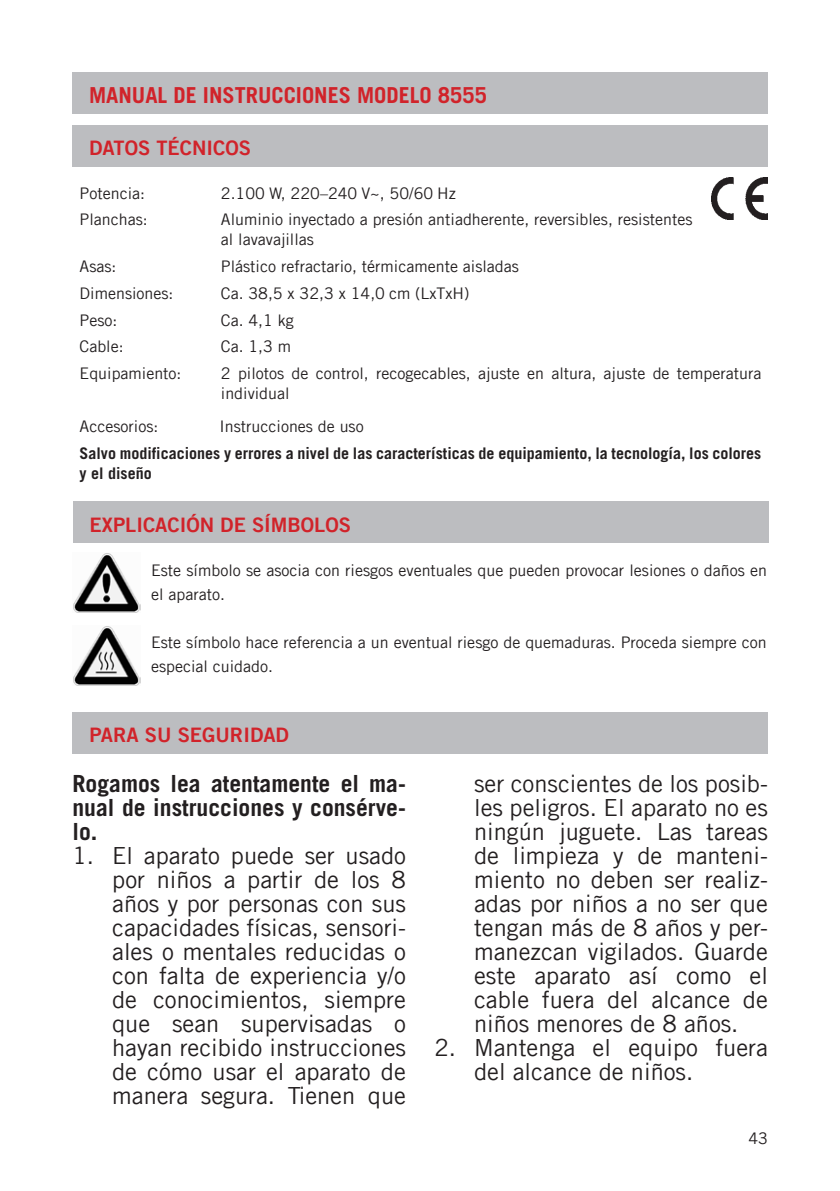
<style>
.page{position:relative;width:840px;height:1191px;background:#fff}
.page>*{position:absolute;margin:0;border:0;box-sizing:border-box;transform-origin:0 0}
.t1{font:23.6px/24px "Trade Gothic LT Com";color:#231f20;text-align:justify}
.t2{font:700 23.6px/24px "Trade Gothic LT Com";color:#231f20;text-align:justify}
.t3{font:700 22px "Trade Gothic LT Com";color:#d1232a}
.t4{font:20px "Trade Gothic LT Com Bd 2";color:#d1232a}
.t5{font:16px/20px "Trade Gothic LT Com";color:#231f20}
.t6{font:700 16px/20px "Trade Gothic LT Com";color:#231f20}
</style>
<div class="page">
<div style="left:72px;top:72px;width:695px;height:42px;background:#bcbdc0"></div>
<div style="left:72px;top:125px;width:695px;height:41px;background:#bcbdc0"></div>
<img style="left:711px;top:177px;width:56px;height:43px">
<div style="left:73px;top:501px;width:695px;height:41px;background:#bcbdc0"></div>
<img style="left:73px;top:553px;width:67px;height:59px">
<img style="left:73px;top:626px;width:67px;height:59px">
<div style="left:72px;top:711px;width:695px;height:42px;background:#bcbdc0"></div>
<p class="t3" style="left:89px;top:82px;width:399px">MANUAL DE INSTRUCCIONES MODELO 8555</p>
<p class="t4" style="left:89px;top:136px;width:163px">DATOS TÉCNICOS</p>
<p class="t5" style="left:80px;top:183px;width:67px">Potencia:</p>
<p class="t5" style="left:221px;top:183px;width:236px">2.100 W, 220–240 V~, 50/60 Hz</p>
<p class="t5" style="left:80px;top:209px;width:69px">Planchas:</p>
<p class="t5" style="left:221px;top:209px;width:473px">Aluminio inyectado a presión antiadherente, reversibles, resistentes al lavavajillas</p>
<p class="t5" style="left:80px;top:256px;width:38px">Asas:</p>
<p class="t5" style="left:221px;top:256px;width:299px">Plástico refractario, térmicamente aisladas</p>
<p class="t5" style="left:80px;top:283px;width:95px">Dimensiones:</p>
<p class="t5" style="left:221px;top:283px;width:250px">Ca. 38,5 x 32,3 x 14,0 cm (LxTxH)</p>
<p class="t5" style="left:80px;top:310px;width:39px">Peso:</p>
<p class="t5" style="left:221px;top:310px;width:74px">Ca. 4,1 kg</p>
<p class="t5" style="left:80px;top:336px;width:45px">Cable:</p>
<p class="t5" style="left:221px;top:336px;width:72px">Ca. 1,3 m</p>
<p class="t5" style="left:80px;top:363px;width:103px">Equipamiento:</p>
<p class="t5" style="left:221px;top:363px;width:541px">2 pilotos de control, recogecables, ajuste en altura, ajuste de temperatura individual</p>
<p class="t5" style="left:80px;top:416px;width:80px">Accesorios:</p>
<p class="t5" style="left:219px;top:416px;width:145px">Instrucciones de uso</p>
<p class="t6" style="left:80px;top:443px;width:683px">Salvo modificaciones y errores a nivel de las características de equipamiento, la tecnología, los colores y el diseño</p>
<p class="t4" style="left:90px;top:512px;width:263px">EXPLICACIÓN DE SÍMBOLOS</p>
<p class="t5" style="left:151px;top:558px;width:617px;line-height:24px">Este símbolo se asocia con riesgos eventuales que pueden provocar lesiones o daños en el aparato.</p>
<p class="t5" style="left:151px;top:630px;width:617px;line-height:24px">Este símbolo hace referencia a un eventual riesgo de quemaduras. Proceda siempre con especial cuidado.</p>
<p class="t4" style="left:89px;top:723px;width:201px">PARA SU SEGURIDAD</p>
<p class="t2" style="left:72px;top:771px;width:335px">Rogamos lea atentamente el ma&shy;nual de instrucciones y consérve&shy;lo.</p>
<p class="t1" style="left:112px;top:843px;width:295px;text-indent:-40px">1. El aparato puede ser usado por niños a partir de los 8 años y por personas con sus capacidades físicas, sensori&shy;ales o mentales reducidas o con falta de experiencia y/o de conocimientos, siempre que sean supervisadas o hayan recibido instrucciones de cómo usar el aparato de manera segura. Tienen que</p>
<p class="t1" style="left:474px;top:771px;width:295px">ser conscientes de los posib&shy;les peligros. El aparato no es ningún juguete. Las tareas de limpieza y de manteni&shy;miento no deben ser realiz&shy;adas por niños a no ser que tengan más de 8 años y per&shy;manezcan vigilados. Guarde este aparato así como el cable fuera del alcance de niños menores de 8 años.</p>
<p class="t1" style="left:474px;top:1035px;width:295px;text-indent:-40px">2. Mantenga el equipo fuera del alcance de niños.</p>
<p class="t5" style="left:748px;top:1128px;width:21px">43</p>
</div>
